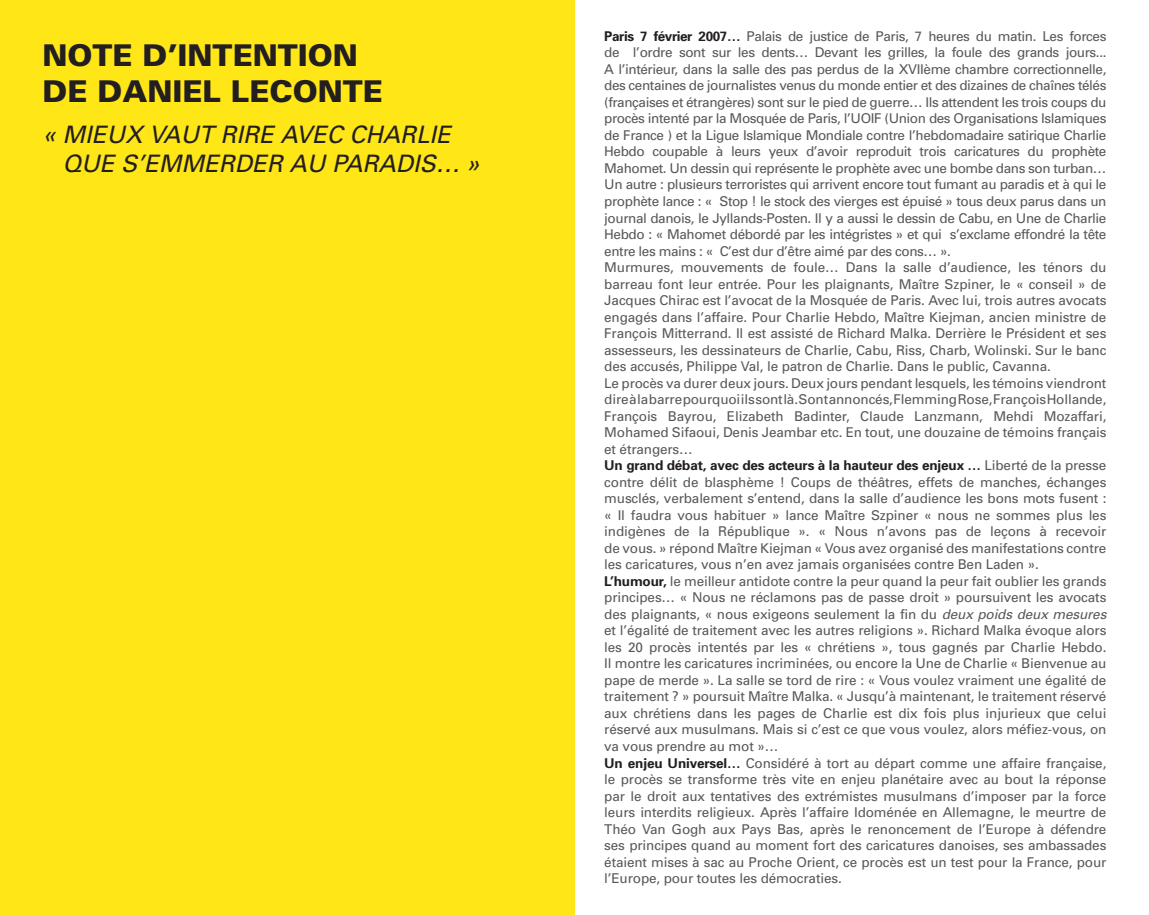
<style>
.page{position:relative;width:1149px;height:915px;background:#fff}
.page>*{position:absolute;margin:0;border:0;box-sizing:border-box;transform-origin:0 0}
.t1{font:900 30px/36px "Univers";color:#231f20}
.t2{font:italic 24px/28.8px "Univers";color:#231f20}
.t3{font:13.5px/16.5px "Univers";letter-spacing:-.01em;color:#57585a}
.s1{font-weight:700;color:#231f20}
.s2{font-style:italic}
</style>
<div class="page">
<div style="left:0;top:0;width:574px;height:914px;background:#ffe616"></div>
<h1 class="t1" style="left:43px;top:40px;width:341px">NOTE D’INTENTION<br>DE DANIEL LECONTE</h1>
<h2 class="t2" style="left:63px;top:122px;width:419px;text-indent:-20px">« MIEUX VAUT RIRE AVEC CHARLIE<br>QUE S’EMMERDER AU PARADIS… »</h2>
<p class="t3" style="left:604px;top:29px;width:503px"><span class="s1">Paris 7 février 2007…</span> Palais de justice de Paris, 7 heures du matin. Les forces de l’ordre sont sur les dents… Devant les grilles, la foule des grands jours...<br>A l’intérieur, dans la salle des pas perdus de la XVIIème chambre correctionnelle, des centaines de journalistes venus du monde entier et des dizaines de chaînes télés (françaises et étrangères) sont sur le pied de guerre… Ils attendent les trois coups du procès intenté par la Mosquée de Paris, l’UOIF (Union des Organisations Islamiques de France ) et la Ligue Islamique Mondiale contre l’hebdomadaire satirique Charlie Hebdo coupable à leurs yeux d’avoir reproduit trois caricatures du prophète Mahomet. Un dessin qui représente le prophète avec une bombe dans son turban… Un autre : plusieurs terroristes qui arrivent encore tout fumant au paradis et à qui le prophète lance : « Stop ! le stock des vierges est épuisé » tous deux parus dans un journal danois, le Jyllands-Posten. Il y a aussi le dessin de Cabu, en Une de Charlie Hebdo : « Mahomet débordé par les intégristes » et qui s’exclame effondré la tête entre les mains : « C’est dur d’être aimé par des cons… ».<br>Murmures, mouvements de foule… Dans la salle d’audience, les ténors du barreau font leur entrée. Pour les plaignants, Maître Szpiner, le « conseil » de Jacques Chirac est l’avocat de la Mosquée de Paris. Avec lui, trois autres avocats engagés dans l’affaire. Pour Charlie Hebdo, Maître Kiejman, ancien ministre de François Mitterrand. Il est assisté de Richard Malka. Derrière le Président et ses assesseurs, les dessinateurs de Charlie, Cabu, Riss, Charb, Wolinski. Sur le banc des accusés, Philippe Val, le patron de Charlie. Dans le public, Cavanna.<br>Le procès va durer deux jours. Deux jours pendant lesquels, les témoins viendront dire à la barre pourquoi ils sont là. Sont annoncés, Flemming Rose, François Hollande, François Bayrou, Elizabeth Badinter, Claude Lanzmann, Mehdi Mozaffari, Mohamed Sifaoui, Denis Jeambar etc. En tout, une douzaine de témoins français et étrangers…<br><span class="s1">Un grand débat, avec des acteurs à la hauteur des enjeux …</span> Liberté de la presse contre délit de blasphème ! Coups de théâtres, effets de manches, échanges musclés, verbalement s’entend, dans la salle d’audience les bons mots fusent : « Il faudra vous habituer » lance Maître Szpiner « nous ne sommes plus les indigènes de la République ». « Nous n’avons pas de leçons à recevoir de vous. » répond Maître Kiejman « Vous avez organisé des manifestations contre les caricatures, vous n’en avez jamais organisées contre Ben Laden ».<br><span class="s1">L’humour,</span> le meilleur antidote contre la peur quand la peur fait oublier les grands principes… « Nous ne réclamons pas de passe droit » poursuivent les avocats des plaignants, « nous exigeons seulement la fin du <span class="s2">deux poids deux mesures </span>et l’égalité de traitement avec les autres religions ». Richard Malka évoque alors les 20 procès intentés par les « chrétiens », tous gagnés par Charlie Hebdo.<br>Il montre les caricatures incriminées, ou encore la Une de Charlie « Bienvenue au pape de merde ». La salle se tord de rire : « Vous voulez vraiment une égalité de traitement ? » poursuit Maître Malka. « Jusqu’à maintenant, le traitement réservé aux chrétiens dans les pages de Charlie est dix fois plus injurieux que celui réservé aux musulmans. Mais si c’est ce que vous voulez, alors méfiez-vous, on va vous prendre au mot »…<br><span class="s1">Un enjeu Universel…</span> Considéré à tort au départ comme une affaire française, le procès se transforme très vite en enjeu planétaire avec au bout la réponse par le droit aux tentatives des extrémistes musulmans d’imposer par la force leurs interdits religieux. Après l’affaire Idoménée en Allemagne, le meurtre de Théo Van Gogh aux Pays Bas, après le renoncement de l’Europe à défendre ses principes quand au moment fort des caricatures danoises, ses ambassades étaient mises à sac au Proche Orient, ce procès est un test pour la France, pour l’Europe, pour toutes les démocraties.</p>
</div>
